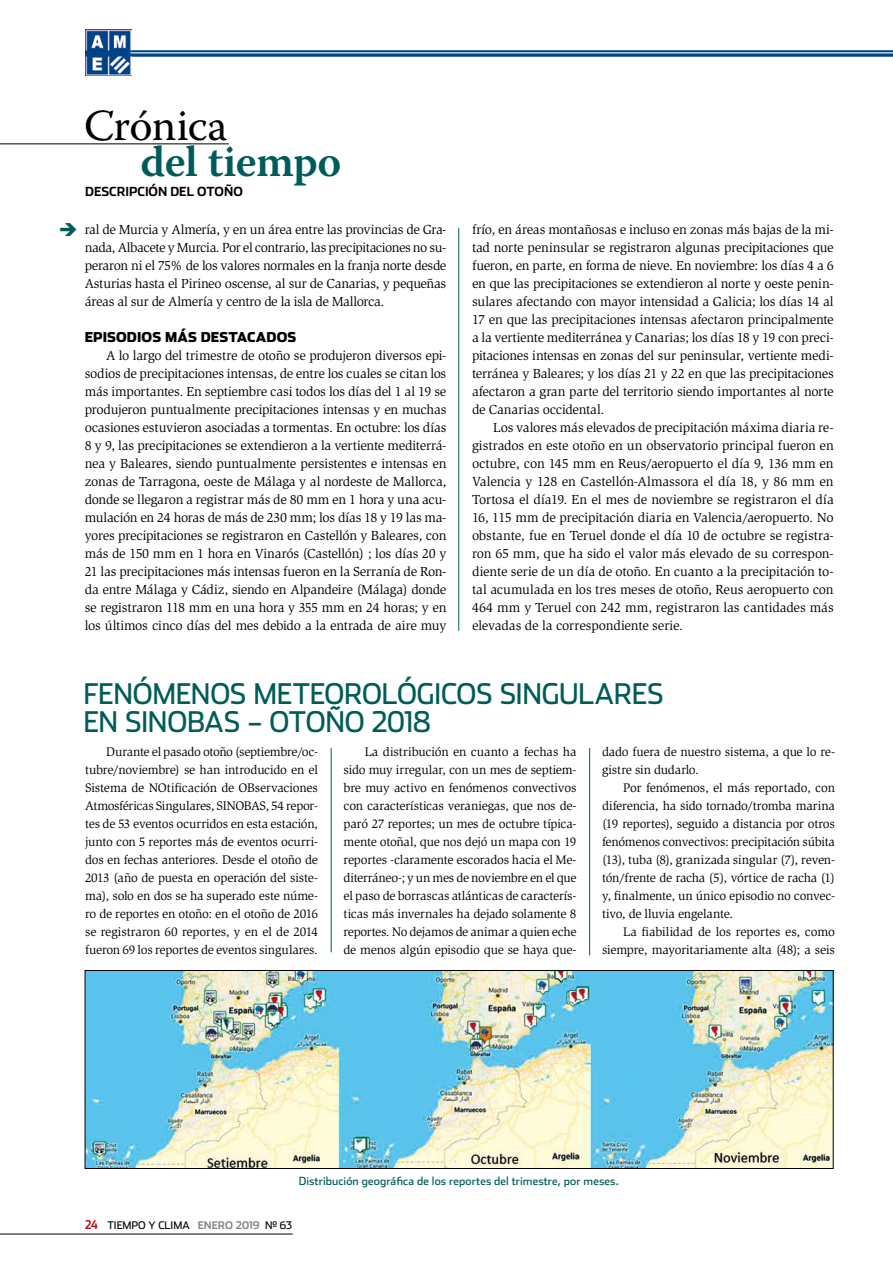
<style>
.page{position:relative;width:893px;height:1263px;background:#fff}
.page>*{position:absolute;margin:0;border:0;box-sizing:border-box;transform-origin:0 0}
.t1{font:600 44.1px "Warnock Pro";letter-spacing:-.015em;color:#005c58}
.t2{font:44.1px "Warnock Pro";letter-spacing:-.02em;color:#000}
.t3{font:28.5px "Stainless";letter-spacing:-.01em;color:#005c58}
.t4{font:13.5px/18px "Slimbach Std";letter-spacing:-.015em;color:#000;text-align:justify}
.t5{font:900 13.5px "Stainless";color:#000}
.t6{font:12.75px/18px "Slimbach Std";letter-spacing:-.015em;color:#000;text-align:justify}
.t7{font:700 12.45px "Stainless";color:#000}
.t8{font:11.25px "Stainless";color:#005c58}
.t9{font:10.5px "Stainless";color:#000}
.s1{color:#005c58}
.s2{font-family:"Stainless Cond";font-weight:700;font-size:12px;color:#b51621}
.s3{font-weight:700;color:#87888a}
</style>
<div class="page">
<hr style="left:0;top:1234px;width:293px;height:1px;background:#000">
<img style="left:85px;top:30px;width:46px;height:46px">
<svg style="left:85px;top:50px;width:808px;height:6px;background:#205a95"></svg>
<hr style="left:130px;top:52px;width:763px;height:1px;background:#fff">
<hr style="left:458px;top:228px;width:1px;height:403px;background:#005c58">
<hr style="left:331px;top:748px;width:1px;height:204px;background:#005c58">
<hr style="left:589px;top:748px;width:1px;height:207px;background:#005c58">
<img style="left:87px;top:972px;width:744px;height:195px">
<div style="left:85px;top:970px;width:748px;height:199px;border:1px solid #000"></div>
<hr style="left:0;top:144px;width:229px;height:1px;background:#000">
<h1 class="t2" style="left:84px;top:99px;width:145px">Crónica</h1>
<h1 class="t1" style="left:141px;top:135px;width:202px">del tiempo</h1>
<p class="t7" style="left:85px;top:184px;width:159px">DESCRIPCIÓN DEL OTOÑO</p>
<p class="t4" style="left:85px;top:221px;width:363px;text-indent:-26px"><span class="s1">➔</span> ral de Murcia y Almería, y en un área entre las provincias de Gra&shy;nada, Albacete y Murcia. Por el contrario, las precipitaciones no su&shy;peraron ni el 75% de los valores normales en la franja norte desde Asturias hasta el Pirineo oscense, al sur de Canarias, y pequeñas áreas al sur de Almería y centro de la isla de Mallorca.</p>
<p class="t5" style="left:85px;top:329px;width:18px">EPISODIOS</p>
<p class="t5" style="left:165px;top:329px;width:47px">MÁS DESTACADOS</p>
<p class="t4" style="left:85px;top:347px;width:363px;text-indent:21px">A lo largo del trimestre de otoño se produjeron diversos epi&shy;sodios de precipitaciones intensas, de entre los cuales se citan los más importantes. En septiembre casi todos los días del 1 al 19 se produjeron puntualmente precipitaciones intensas y en muchas ocasiones estuvieron asociadas a tormentas. En octubre: los días 8 y 9, las precipitaciones se extendieron a la vertiente mediterrá&shy;nea y Baleares, siendo puntualmente persistentes e intensas en zonas de Tarragona, oeste de Málaga y al nordeste de Mallorca, donde se llegaron a registrar más de 80 mm en 1 hora y una acu&shy;mulación en 24 horas de más de 230 mm; los días 18 y 19 las ma&shy;yores precipitaciones se registraron en Castellón y Baleares, con más de 150 mm en 1 hora en Vinarós (Castellón) ; los días 20 y 21 las precipitaciones más intensas fueron en la Serranía de Ron&shy;da entre Málaga y Cádiz, siendo en Alpandeire (Málaga) donde se registraron 118 mm en una hora y 355 mm en 24 horas; y en los últimos cinco días del mes debido a la entrada de aire muy</p>
<p class="t4" style="left:472px;top:220px;width:363px">frío, en áreas montañosas e incluso en zonas más bajas de la mi&shy;tad norte peninsular se registraron algunas precipitaciones que fueron, en parte, en forma de nieve. En noviembre: los días 4 a 6 en que las precipitaciones se extendieron al norte y oeste penin&shy;sulares afectando con mayor intensidad a Galicia; los días 14 al 17 en que las precipitaciones intensas afectaron principalmente a la vertiente mediterránea y Canarias; los días 18 y 19 con preci&shy;pitaciones intensas en zonas del sur peninsular, vertiente medi&shy;terránea y Baleares; y los días 21 y 22 en que las precipitaciones afectaron a gran parte del territorio siendo importantes al norte de Canarias occidental.</p>
<p class="t4" style="left:472px;top:418px;width:363px;text-indent:21px">Los valores más elevados de precipitación máxima diaria re&shy;gistrados en este otoño en un observatorio principal fueron en octubre, con 145 mm en Reus/aeropuerto el día 9, 136 mm en Valencia y 128 en Castellón-Almassora el día 18, y 86 mm en Tortosa el día19. En el mes de noviembre se registraron el día 16, 115 mm de precipitación diaria en Valencia/aeropuerto. No obstante, fue en Teruel donde el día 10 de octubre se registra&shy;ron 65 mm, que ha sido el valor más elevado de su correspon&shy;diente serie de un día de otoño. En cuanto a la precipitación to&shy;tal acumulada en los tres meses de otoño, Reus aeropuerto con 464 mm y Teruel con 242 mm, registraron las cantidades más elevadas de la correspondiente serie.</p>
<h2 class="t3" style="left:83px;top:676px;width:18px">FENÓ</h2>
<h2 class="t3" style="left:152px;top:676px;width:42px">MENOS</h2>
<h2 class="t3" style="left:254px;top:676px;width:41px">METEOROLÓGICOS</h2>
<h2 class="t3" style="left:500px;top:676px;width:18px">SINGULARES</h2>
<h2 class="t3" style="left:83px;top:705px;width:59px">EN SINOBAS</h2>
<h2 class="t3" style="left:247px;top:705px;width:42px">– OTOÑO</h2>
<h2 class="t3" style="left:372px;top:705px;width:61px">2018</h2>
<p class="t6" style="left:85px;top:743px;width:234px;text-indent:21px">Durante el pasado otoño (septiembre/oc&shy;tubre/noviembre) se han introducido en el Sistema de NOtificación de OBservaciones Atmosféricas Singulares, SINOBAS, 54 repor&shy;tes de 53 eventos ocurridos en esta estación, junto con 5 reportes más de eventos ocurri&shy;dos en fechas anteriores. Desde el otoño de 2013 (año de puesta en operación del siste&shy;ma), solo en dos se ha superado este núme&shy;ro de reportes en otoño: en el otoño de 2016 se registraron 60 reportes, y en el de 2014 fueron 69 los reportes de eventos singulares.</p>
<p class="t6" style="left:344px;top:743px;width:234px;text-indent:21px">La distribución en cuanto a fechas ha sido muy irregular, con un mes de septiem&shy;bre muy activo en fenómenos convectivos con características veraniegas, que nos de&shy;paró 27 reportes; un mes de octubre típica&shy;mente otoñal, que nos dejó un mapa con 19 reportes -claramente escorados hacia el Me&shy;diterráneo-; y un mes de noviembre en el que el paso de borrascas atlánticas de caracterís&shy;ticas más invernales ha dejado solamente 8 reportes. No dejamos de animar a quien eche de menos algún episodio que se haya que-</p>
<p class="t6" style="left:602px;top:743px;width:234px">dado fuera de nuestro sistema, a que lo re&shy;gistre sin dudarlo.</p>
<p class="t6" style="left:602px;top:779px;width:234px;text-indent:21px">Por fenómenos, el más reportado, con diferencia, ha sido tornado/tromba marina (19 reportes), seguido a distancia por otros fenómenos convectivos: precipitación súbita (13), tuba (8), granizada singular (7), reven&shy;tón/frente de racha (5), vórtice de racha (1) y, finalmente, un único episodio no convec&shy;tivo, de lluvia engelante.</p>
<p class="t6" style="left:602px;top:923px;width:234px;text-align:right">La fiabilidad de los reportes es, como siempre, mayoritariamente alta (48); a seis</p>
<p class="t8" style="left:299px;top:1174px;width:322px">Distribución geográfica de los reportes del trimestre, por meses.</p>
<p class="t9" style="left:85px;top:1219px;width:208px"><span class="s2">24</span> TIEMPO Y CLI MA <span class="s3">ENERO 2019</span> Nº 63</p>
</div>
